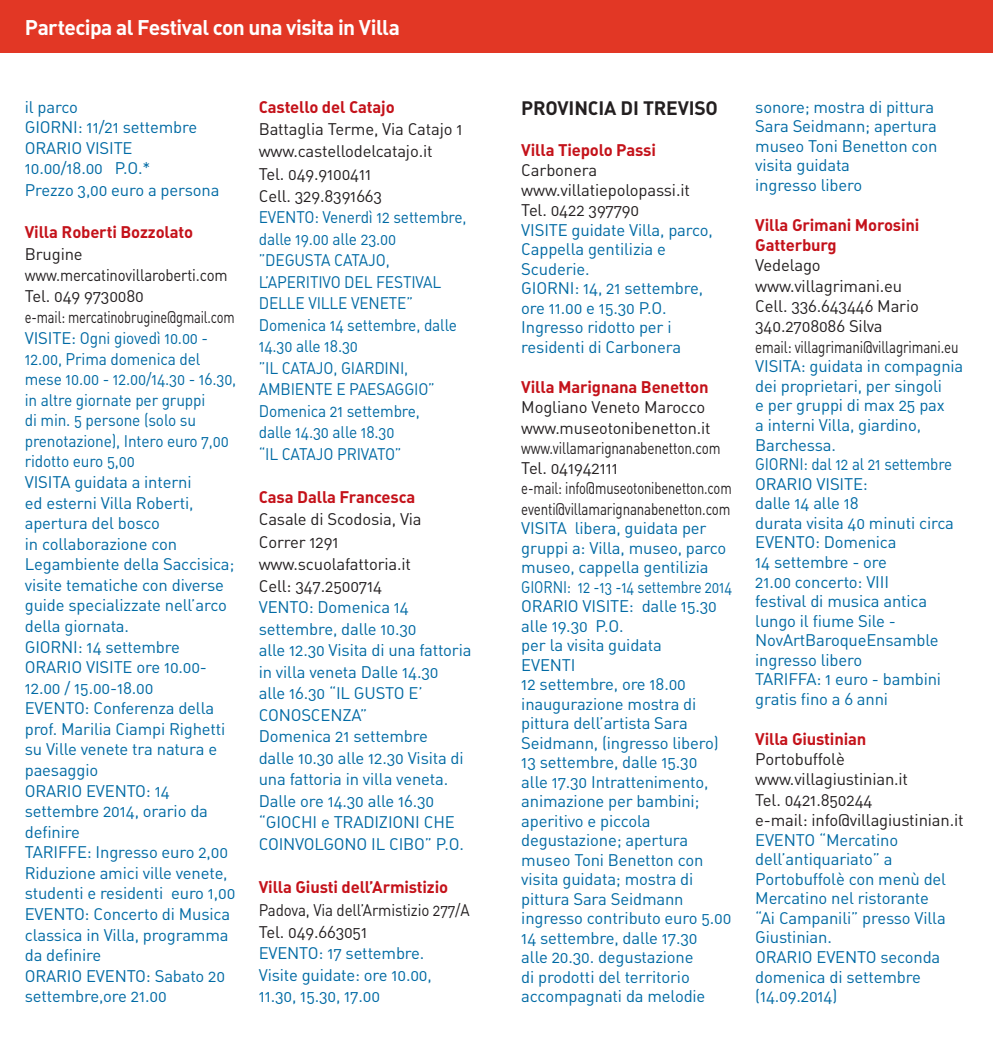
<style>
.page{position:relative;width:993px;height:1042px;background:#fff}
.page>*{position:absolute;margin:0;border:0;box-sizing:border-box;transform-origin:0 0}
.t1{font:21px "DIN Bold Alternate";letter-spacing:-.03em;color:#fff}
.t2{font:19.25px "DIN Bold Alternate";letter-spacing:-.01em;color:#231f20}
.t3{font:16.62px/20.7px "DIN Regular Alternate";letter-spacing:-.01em;color:#006aa4}
.t4{font:16.62px/20.3px "DIN Regular Alternate";letter-spacing:-.01em;color:#231f20}
.t5{font:16.62px/21.5px "DIN Regular Alternate";letter-spacing:-.01em;color:#006aa4;scale:.93 1}
.t6{font:16.62px/20.3px "DIN Bold Alternate";letter-spacing:-.01em;color:#c4121a}
.t7{font:16.62px/22.2px "DIN Regular Alternate";letter-spacing:-.01em;color:#231f20;scale:.91 1}
</style>
<div class="page">
<div style="left:0;top:0;width:992px;height:53px;background:#e23725"></div>
<p class="t1" style="left:25px;top:13px;width:376px">Partecipa al Festival con una visita in Villa</p>
<p class="t3" style="left:25px;top:96px;width:196px">il parco<br>GIORNI: 11/21 settembre<br>ORARIO VISITE<br>10.00/18.00 P.O.*<br>Prezzo 3,00 euro a persona</p>
<p class="t6" style="left:25px;top:221px;width:170px">Villa Roberti Bozzolato</p>
<p class="t4" style="left:25px;top:243px;width:211px;line-height:21.3px">Brugine www.mercatinovillaroberti.com<br>Tel. 049 9730080<br>e-mail: mercatinobrugine@gmail.com</p>
<p class="t3" style="left:25px;top:327px;width:213px">VISITE: Ogni giovedì 10.00 -<br>12.00, Prima domenica del mese 10.00 - 12.00/14.30 - 16.30, in altre giornate per gruppi<br>di min. 5 persone (solo su prenotazione), Intero euro 7,00 ridotto euro 5,00<br>VISITA guidata a interni<br>ed esterni Villa Roberti, apertura del bosco<br>in collaborazione con<br>Legambiente della Saccisica; visite tematiche con diverse guide specializzate nell’arco della giornata.<br>GIORNI: 14 settembre<br>ORARIO VISITE ore 10.00-<br>12.00 / 15.00-18.00<br>EVENTO: Conferenza della prof. Marilia Ciampi Righetti su Ville venete tra natura e paesaggio<br>ORARIO EVENTO: 14 settembre 2014, orario da definire<br>TARIFFE: Ingresso euro 2,00<br>Riduzione amici ville venete, studenti e residenti euro 1,00<br>EVENTO: Concerto di Musica classica in Villa, programma da definire<br>ORARIO EVENTO: Sabato 20 settembre,ore 21.00</p>
<p class="t6" style="left:259px;top:96px;width:137px">Castello del Catajo</p>
<p class="t4" style="left:259px;top:118px;width:205px;line-height:22.2px">Battaglia Terme, Via Catajo 1 www.castellodelcatajo.it<br>Tel. 049.9100411<br>Cell. 329.8391663</p>
<p class="t5" style="left:259px;top:206px;width:225px">EVENTO: Venerdì 12 settembre, dalle 19.00 alle 23.00 ”DEGUSTA CATAJO,<br>L’APERITIVO DEL FESTIVAL<br>DELLE VILLE VENETE”<br>Domenica 14 settembre, dalle<br>14.30 alle 18.30<br>”IL CATAJO, GIARDINI,<br>AMBIENTE E PAESAGGIO”<br>Domenica 21 settembre,<br>dalle 14.30 alle 18.30<br>“IL CATAJO PRIVATO”</p>
<p class="t6" style="left:259px;top:486px;width:158px">Casa Dalla Francesca</p>
<p class="t4" style="left:259px;top:508px;width:164px;line-height:22.2px">Casale di Scodosia, Via<br>Correr 1291 www.scuolafattoria.it<br>Cell: 347.2500714</p>
<p class="t3" style="left:259px;top:596px;width:214px;line-height:21.5px">VENTO: Domenica 14 settembre, dalle 10.30<br>alle 12.30 Visita di una fattoria in villa veneta Dalle 14.30<br>alle 16.30 “IL GUSTO E’<br>CONOSCENZA”<br>Domenica 21 settembre<br>dalle 10.30 alle 12.30 Visita di una fattoria in villa veneta.<br>Dalle ore 14.30 alle 16.30 “GIOCHI e TRADIZIONI CHE<br>COINVOLGONO IL CIBO” P.O.</p>
<p class="t6" style="left:259px;top:876px;width:191px">Villa Giusti dell’Armistizio</p>
<p class="t7" style="left:259px;top:898px;width:233px">Padova, Via dell’Armistizio 277/A<br>Tel. 049.663051</p>
<p class="t3" style="left:259px;top:942px;width:174px;line-height:21.5px">EVENTO: 17 settembre.<br>Visite guidate: ore 10.00,<br>11.30, 15.30, 17.00</p>
<p class="t2" style="left:521px;top:96px;width:198px">PROVINCIA DI TREVISO</p>
<p class="t6" style="left:521px;top:139px;width:136px">Villa Tiepolo Passi</p>
<p class="t4" style="left:521px;top:159px;width:170px">Carbonera www.villatiepolopassi.it<br>Tel. 0422 397790</p>
<p class="t3" style="left:521px;top:220px;width:193px;line-height:19.4px">VISITE guidate Villa, parco,<br>Cappella gentilizia e<br>Scuderie.<br>GIORNI: 14, 21 settembre, ore 11.00 e 15.30 P.O.<br>Ingresso ridotto per i residenti di Carbonera</p>
<p class="t6" style="left:521px;top:376px;width:189px">Villa Marignana Benetton</p>
<p class="t4" style="left:521px;top:397px;width:212px">Mogliano Veneto Marocco www.museotonibenetton.it www.villamarignanabenetton.com<br>Tel. 041942111<br>e-mail: info@museotonibenetton.com eventi@villamarignanabenetton.com</p>
<p class="t3" style="left:521px;top:518px;width:212px;line-height:19.4px">VISITA libera, guidata per gruppi a: Villa, museo, parco museo, cappella gentilizia<br>GIORNI: 12 -13 -14 settembre 2014<br>ORARIO VISITE: dalle 15.30 alle 19.30 P.O.<br>per la visita guidata<br>EVENTI<br>12 settembre, ore 18.00 inaugurazione mostra di pittura dell’artista Sara<br>Seidmann, (ingresso libero)<br>13 settembre, dalle 15.30<br>alle 17.30 Intrattenimento, animazione per bambini; aperitivo e piccola degustazione; apertura museo Toni Benetton con visita guidata; mostra di pittura Sara Seidmann ingresso contributo euro 5.00<br>14 settembre, dalle 17.30<br>alle 20.30. degustazione<br>di prodotti del territorio accompagnati da melodie</p>
<p class="t3" style="left:755px;top:97px;width:183px;line-height:19.6px">sonore; mostra di pittura<br>Sara Seidmann; apertura museo Toni Benetton con visita guidata<br>ingresso libero</p>
<p class="t6" style="left:755px;top:214px;width:165px">Villa Grimani Morosini<br>Gatterburg</p>
<p class="t4" style="left:755px;top:255px;width:205px">Vedelago www.villagrimani.eu<br>Cell. 336.643446 Mario<br>340.2708086 Silva<br>email: villagrimani@villagrimani.eu</p>
<p class="t3" style="left:755px;top:356px;width:209px;line-height:19.6px">VISITA: guidata in compagnia dei proprietari, per singoli<br>e per gruppi di max 25 pax<br>a interni Villa, giardino,<br>Barchessa.<br>GIORNI: dal 12 al 21 settembre<br>ORARIO VISITE:<br>dalle 14 alle 18<br>durata visita 40 minuti circa<br>EVENTO: Domenica<br>14 settembre - ore<br>21.00 concerto: VIII<br>festival di musica antica lungo il fiume Sile -<br>NovArtBaroqueEnsamble ingresso libero<br>TARIFFA: 1 euro - bambini gratis fino a 6 anni</p>
<p class="t6" style="left:755px;top:728px;width:113px">Villa Giustinian</p>
<p class="t4" style="left:755px;top:748px;width:210px">Portobuffolè www.villagiustinian.it<br>Tel. 0421.850244<br>e-mail: info@villagiustinian.it</p>
<p class="t3" style="left:755px;top:829px;width:192px;line-height:19.6px">EVENTO “Mercatino dell’antiquariato” a<br>Portobuffolè con menù del<br>Mercatino nel ristorante “Ai Campanili” presso Villa<br>Giustinian.<br>ORARIO EVENTO seconda domenica di settembre (14.09.2014)</p>
</div>
